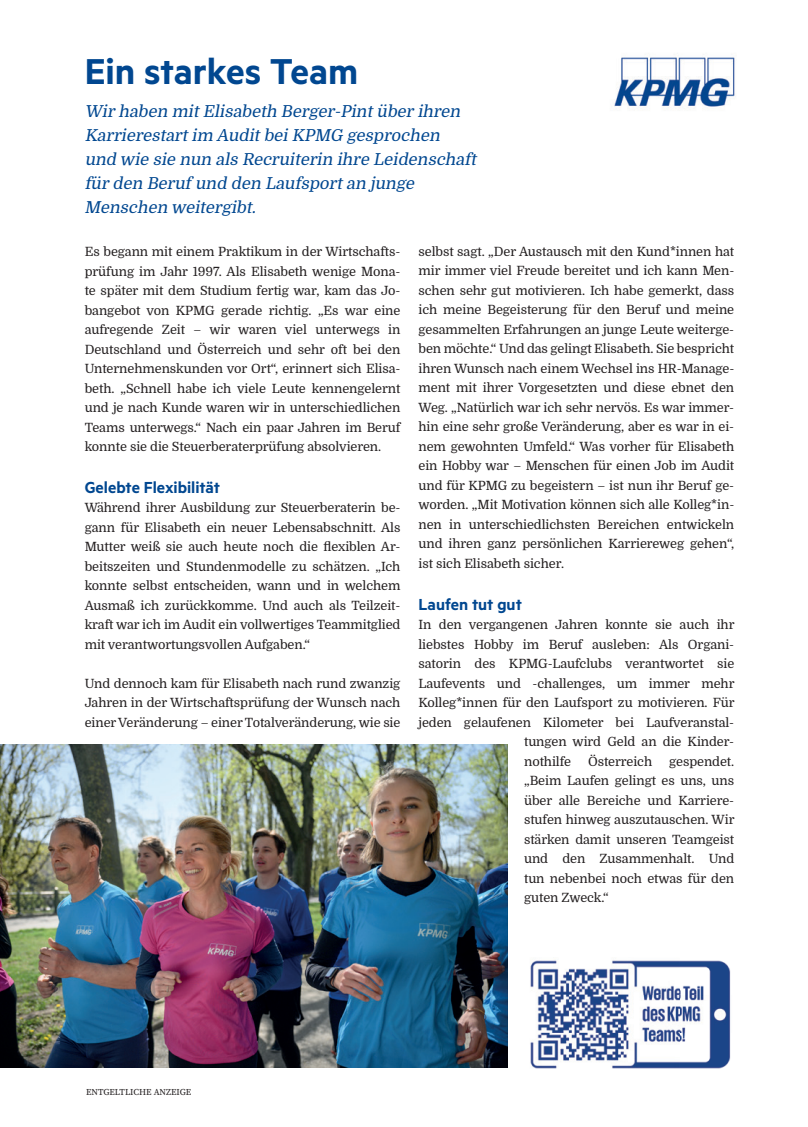
<style>
.page{position:relative;width:808px;height:1127px;background:#fff}
.page>*{position:absolute;margin:0;border:0;box-sizing:border-box;transform-origin:0 0}
.t1{font:600 40.5px "Metric";color:#014790}
.t2{font:600 18px "Metric";color:#014790}
.t3{font:italic 16.5px/24px "Domine";color:#014790}
.t4{font:12.75px/19.5px "Domine";letter-spacing:-.005em;color:#231f20;text-align:justify}
.t5{font:9px "Source Serif Pro";color:#231f20}
</style>
<div class="page">
<img style="left:0;top:745px;width:507px;height:322px">
<img style="left:614px;top:55px;width:122px;height:54px">
<img style="left:530px;top:960px;width:201px;height:109px">
<h1 class="t1" style="left:85px;top:47px;width:275px">Ein starkes Team</h1>
<p class="t3" style="left:85px;top:100px;width:396px">Wir haben mitElisabeth Berger-Pintüber ihren Karrierestartim AuditbeiKPMG gesprochen und wie sie nun als Recruiterin ihre Leidenschaft für den Beruf und den Laufsportan junge Menschen weitergibt.</p>
<p class="t4" style="left:85px;top:242px;width:317px">Es begann mit einem Praktikum in der Wirtschafts&shy;prüfung im Jahr 1997. Als Elisabeth wenige Mona&shy;te später mit dem Studium fertig war, kam das Jo&shy;bangebot von KPMG gerade richtig. „Es war eine aufregende Zeit – wir waren viel unterwegs in Deutschland und Österreich und sehr oft bei den Unternehmenskunden vor Ort“, erinnert sich Elisa&shy;beth. „Schnell habe ich viele Leute kennengelernt und je nach Kunde waren wir in unterschiedlichen Teams unterwegs.“ Nach ein paar Jahren im Beruf konnte sie die Steuerberaterprüfung absolvieren.</p>
<h2 class="t2" style="left:85px;top:476px;width:137px">Gelebte Flexibilität</h2>
<p class="t4" style="left:85px;top:498px;width:317px">Während ihrer Ausbildung zur Steuerberaterin be&shy;gann für Elisabeth ein neuer Lebensabschnitt. Als Mutter weiß sie auch heute noch die flexiblen Ar&shy;beitszeiten und Stundenmodelle zu schätzen. „Ich konnte selbst entscheiden, wann und in welchem Ausmaß ich zurückkomme. Und auch als Teilzeit&shy;kraft war ich im Audit ein vollwertiges Teammitglied mit verantwortungsvollen Aufgaben.“</p>
<p class="t4" style="left:85px;top:673px;width:317px">Und dennoch kam für Elisabeth nach rund zwanzig Jahren in der Wirtschaftsprüfung der Wunsch nach einer Veränderung – einer Totalveränderung, wie sie</p>
<p class="t4" style="left:418px;top:242px;width:317px">selbst sagt. „Der Austausch mit den Kund*innen hat mir immer viel Freude bereitet und ich kann Men&shy;schen sehr gut motivieren. Ich habe gemerkt, dass ich meine Begeisterung für den Beruf und meine gesammelten Erfahrungen an junge Leute weiterge&shy;ben möchte.“ Und das gelingt Elisabeth. Sie bespricht ihren Wunsch nach einem Wechsel ins HR-Manage&shy;ment mit ihrer Vorgesetzten und diese ebnet den Weg. „Natürlich war ich sehr nervös. Es war immer&shy;hin eine sehr große Veränderung, aber es war in ei&shy;nem gewohnten Umfeld.“ Was vorher für Elisabeth ein Hobby war – Menschen für einen Job im Audit und für KPMG zu begeistern – ist nun ihr Beruf ge&shy;worden. „Mit Motivation können sich alle Kolleg*in&shy;nen in unterschiedlichsten Bereichen entwickeln und ihren ganz persönlichen Karriereweg gehen“, ist sich Elisabeth sicher.</p>
<h2 class="t2" style="left:418px;top:593px;width:105px">Laufen tut gut</h2>
<p class="t4" style="left:418px;top:615px;width:318px">In den vergangenen Jahren konnte sie auch ihr</p>
<p class="t4" style="left:418px;top:635px;width:317px">liebstes Hobby im Beruf ausleben: Als Organi-</p>
<p class="t4" style="left:418px;top:654px;width:317px">satorin des KPMG-Laufclubs verantwortet sie</p>
<p class="t4" style="left:418px;top:673px;width:318px">Laufevents und -challenges, um immer mehr</p>
<p class="t4" style="left:418px;top:693px;width:318px">Kolleg*innen für den Laufsport zu motivieren. Für</p>
<p class="t4" style="left:418px;top:712px;width:317px">jeden gelaufenen Kilometer bei Laufveranstal-</p>
<p class="t4" style="left:524px;top:732px;width:212px">tungen wird Geld an die Kinder-</p>
<p class="t4" style="left:524px;top:751px;width:49px">nothilfe</p>
<p class="t4" style="left:588px;top:751px;width:66px">Österreich</p>
<p class="t4" style="left:524px;top:751px;width:212px;text-indent:145px">gespendet. „Beim Laufen gelingt es uns, uns über alle Bereiche und Karriere&shy;stufen hinweg auszutauschen. Wir stärken damit unseren Teamgeist und den Zusammenhalt. Und tun nebenbei noch etwas für den guten Zweck.“</p>
<p class="t5" style="left:86px;top:1086px;width:107px">ENTGELTLICHE ANZEIGE</p>
</div>
